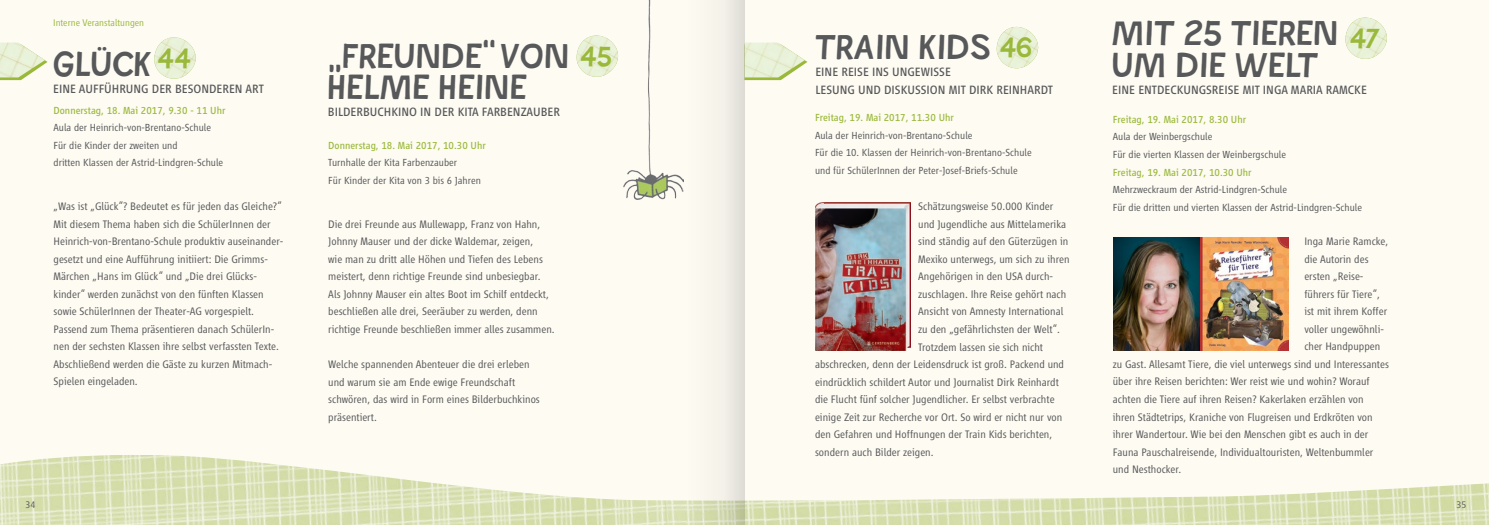
<style>
.page{position:relative;width:1489px;height:525px;background:#fff}
.page>*{position:absolute;margin:0;border:0;box-sizing:border-box;transform-origin:0 0}
.t1{font:30px/31.2px "Ray Johnson";color:#57585a}
.t2{font:24px "Ray Johnson";color:#9ab93b}
.t3{font:12.5px/17.5px "Vialog LT";color:#57585a}
.t4{font:300 11.25px/17.5px "Vialog LT";color:#57585a}
.t5{font:300 10.62px/17.5px "Vialog LT";color:#57585a}
.t6{font:10.62px "Vialog LT";color:#9ab93b}
.t7{font:300 10px "Vialog LT";color:#9ab93b}
.t8{font:300 10px "Vialog LT";color:#57585a}
</style>
<div class="page">
<div style="left:0;top:0;width:1488px;height:524px;background:#fefbf2"></div>
<img style="left:0;top:454px;width:1488px;height:70px">
<svg style="left:744px;top:59px;width:63px;height:21px"></svg>
<img style="left:744px;top:43px;width:60px;height:34px">
<svg style="left:0;top:60px;width:48px;height:20px"></svg>
<img style="left:0;top:43px;width:45px;height:34px">
<img style="left:815px;top:202px;width:95px;height:148px">
<img style="left:1113px;top:237px;width:175px;height:113px">
<img style="left:576px;top:35px;width:43px;height:42px">
<img style="left:996px;top:27px;width:43px;height:42px">
<img style="left:1345px;top:18px;width:42px;height:41px">
<img style="left:154px;top:37px;width:42px;height:42px">
<img style="left:624px;top:0;width:59px;height:199px">
<div style="left:685px;top:0;width:59px;height:524px;background:#f9f6ed"></div>
<div style="left:723px;top:0;width:21px;height:524px;background:#e9e7e0"></div>
<p class="t7" style="left:53px;top:17px;width:92px">Interne Veranstaltungen</p>
<h1 class="t1" style="left:53px;top:48px;width:100px">GLÜCK</h1>
<p class="t3" style="left:53px;top:80px;width:212px">EINE AUFFÜHRUNG DER BESONDEREN ART</p>
<h2 class="t2" style="left:157px;top:42px;width:35px">44</h2>
<p class="t6" style="left:54px;top:104px;width:173px">DONNERSTAG, 18. MAI 2017, 9.30 - 11 U HR</p>
<p class="t5" style="left:54px;top:119px;width:171px">Aula der Heinrich-von-Brentano-Schule<br>Für die Kinder der zweiten und<br>dritten Klassen der Astrid-Lindgren-Schule</p>
<p class="t4" style="left:54px;top:198px;width:231px">„Was ist „Glück“? Bedeutet es für jeden das Gleiche?“ Mit diesem Thema haben sich die SchülerInnen der Heinrich-von-Brentano-Schule produktiv auseinander&shy;gesetzt und eine Aufführung initiiert: Die Grimms-Märchen „Hans im Glück“ und „Die drei Glücks&shy;kinder“ werden zunächst von den fünften Klassen sowie SchülerInnen der Theater-AG vorgespielt.<br>Passend zum Thema präsentieren danach SchülerIn&shy;nen der sechsten Klassen ihre selbst verfassten Texte.<br>Abschließend werden die Gäste zu kurzen Mitmach-Spielen eingeladen.</p>
<h1 class="t1" style="left:496px;top:71px;width:16px;rotate:-180deg">„</h1>
<h1 class="t1" style="left:328px;top:40px;width:243px">„FREUNDE VON<br>HELME HEINE</h1>
<p class="t3" style="left:328px;top:103px;width:233px">BILDERBUCHKINO IN DER KITA FARBENZAUBER</p>
<p class="t6" style="left:328px;top:139px;width:159px">DONNERSTAG, 18. MAI 2017, 10.30 U HR</p>
<p class="t5" style="left:328px;top:154px;width:154px">Turnhalle der Kita Farbenzauber<br>Für Kinder der Kita von 3 bis 6 Jahren</p>
<p class="t4" style="left:328px;top:215px;width:228px">Die drei Freunde aus Mullewapp, Franz von Hahn, Johnny Mauser und der dicke Waldemar, zeigen,<br>wie man zu dritt alle Höhen und Tiefen des Lebens meistert, denn richtige Freunde sind unbesiegbar.<br>Als Johnny Mauser ein altes Boot im Schilf entdeckt, beschließen alle drei, Seeräuber zu werden, denn richtige Freunde beschließen immer alles zusammen.</p>
<p class="t4" style="left:328px;top:355px;width:213px">Welche spannenden Abenteuer die drei erleben und warum sie am Ende ewige Freundschaft schwören, das wird in Form eines Bilderbuchkinos präsentiert.</p>
<h1 class="t1" style="left:1112px;top:18px;width:228px">MIT 25 TIEREN<br>UM DIE WELT</h1>
<p class="t3" style="left:1112px;top:81px;width:256px">EINE ENTDECKUNGSREISE MIT I NGA MARIA RAMCKE</p>
<p class="t6" style="left:1112px;top:113px;width:135px">FREITAG, 19. MAI 2017, 8.30 U HR</p>
<p class="t5" style="left:1112px;top:128px;width:175px">Aula der Weinbergschule<br>Für die vierten Klassen der Weinbergschule</p>
<p class="t6" style="left:1112px;top:166px;width:140px">FREITAG, 19. MAI 2017, 10.30 U HR</p>
<p class="t5" style="left:1112px;top:181px;width:251px">Mehrzweckraum der Astrid-Lindgren-Schule<br>Für die dritten und vierten Klassen der Astrid-Lindgren-Schule</p>
<h2 class="t2" style="left:580px;top:40px;width:34px">45</h2>
<h2 class="t2" style="left:999px;top:31px;width:35px">46</h2>
<h2 class="t2" style="left:1349px;top:22px;width:32px">47</h2>
<h1 class="t1" style="left:815px;top:31px;width:177px">TRAIN KIDS</h1>
<p class="t3" style="left:815px;top:63px;width:239px">EINE REISE INS UNGEWISSE<br>LESUNG UND DISKUSSION MIT DIRK REINHARDT</p>
<p class="t6" style="left:815px;top:112px;width:140px">FREITAG, 19. MAI 2017, 11.30 U HR</p>
<p class="t5" style="left:815px;top:126px;width:218px">Aula der Heinrich-von-Brentano-Schule<br>Für die 10. Klassen der Heinrich-von-Brentano-Schule und für SchülerInnen der Peter-Josef-Briefs-Schule</p>
<p class="t4" style="left:918px;top:198px;width:137px">Schätzungsweise 50.000 Kinder</p>
<p class="t4" style="left:918px;top:215px;width:149px">und Jugendliche aus Mittelamerika</p>
<p class="t4" style="left:918px;top:233px;width:151px">sind ständig auf den Güterzügen in</p>
<p class="t4" style="left:918px;top:250px;width:153px">Mexiko unterwegs, um sich zu ihren</p>
<p class="t4" style="left:918px;top:268px;width:136px">Angehörigen in den USA durch-</p>
<p class="t4" style="left:918px;top:285px;width:150px">zuschlagen. Ihre Reise gehört nach</p>
<p class="t4" style="left:918px;top:303px;width:147px">Ansicht von Amnesty International</p>
<p class="t4" style="left:918px;top:320px;width:143px">zu den „gefährlichsten der Welt“.</p>
<p class="t4" style="left:918px;top:338px;width:126px">Trotzdem lassen sie sich nicht</p>
<p class="t4" style="left:815px;top:355px;width:250px">abschrecken, denn der Leidensdruck ist groß. Packend und</p>
<p class="t4" style="left:815px;top:373px;width:245px">eindrücklich schildert Autor und Journalist Dirk Reinhardt</p>
<p class="t4" style="left:815px;top:390px;width:241px">die Flucht fünf solcher Jugendlicher. Er selbst verbrachte</p>
<p class="t4" style="left:815px;top:408px;width:249px">einige Zeit zur Recherche vor Ort. So wird er nicht nur von</p>
<p class="t4" style="left:815px;top:425px;width:239px">den Gefahren und Hoffnungen der Train Kids berichten,</p>
<p class="t4" style="left:815px;top:443px;width:120px">sondern auch Bilder zeigen.</p>
<p class="t4" style="left:1304px;top:233px;width:85px">Inga Marie Ramcke,</p>
<p class="t4" style="left:1304px;top:250px;width:66px">die Autorin des</p>
<p class="t4" style="left:1304px;top:268px;width:61px">ersten „Reise-</p>
<p class="t4" style="left:1304px;top:285px;width:77px">führers für Tiere“,</p>
<p class="t4" style="left:1304px;top:303px;width:84px">ist mit ihrem Koffer</p>
<p class="t4" style="left:1304px;top:320px;width:81px">voller ungewöhnli-</p>
<p class="t4" style="left:1304px;top:338px;width:77px">cher Handpuppen</p>
<p class="t4" style="left:1112px;top:355px;width:277px">zu Gast. Allesamt Tiere, die viel unterwegs sind und Interessantes</p>
<p class="t4" style="left:1112px;top:373px;width:258px">über ihre Reisen berichten: Wer reist wie und wohin? Worauf</p>
<p class="t4" style="left:1112px;top:390px;width:252px">achten die Tiere auf ihren Reisen? Kakerlaken erzählen von</p>
<p class="t4" style="left:1112px;top:408px;width:261px">ihren Städtetrips, Kraniche von Flugreisen und Erdkröten von</p>
<p class="t4" style="left:1112px;top:425px;width:257px">ihrer Wandertour. Wie bei den Menschen gibt es auch in der</p>
<p class="t4" style="left:1112px;top:443px;width:262px">Fauna Pauschalreisende, Individualtouristen, Weltenbummler</p>
<p class="t4" style="left:1112px;top:460px;width:70px">und Nesthocker.</p>
<p class="t8" style="left:25px;top:499px;width:12px">34</p>
<p class="t8" style="left:1456px;top:499px;width:12px">35</p>
</div>
